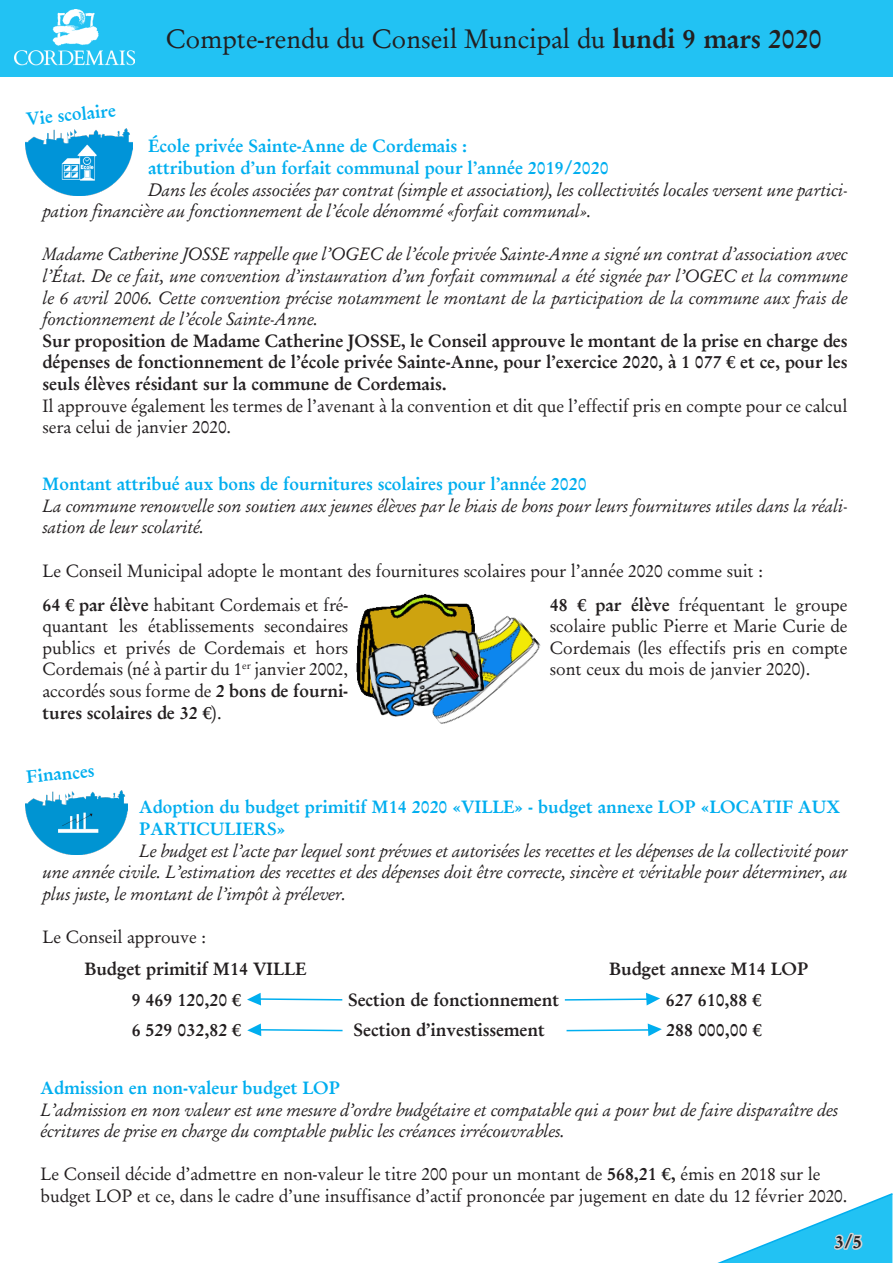
<style>
.page{position:relative;width:893px;height:1263px;background:#fff}
.page>*{position:absolute;margin:0;border:0;box-sizing:border-box;transform-origin:0 0}
.t1{font:27px "Garamond Antiqua";color:#231f20}
.t2{font:18px/21.6px "Garamond Kursiv";color:#231f20}
.t3{font:18px/21.6px "Garamond Antiqua";color:#231f20}
.t4{font:18px/21.6px "Garamond Halbfett";color:#231f20;text-align:justify}
.t5{font:18px/21.6px "Garamond Halbfett";color:#00aeef}
.s1{font-family:"Garamond Halbfett"}
</style>
<div class="page">
<img style="left:356px;top:594px;width:86px;height:102px">
<img style="left:407px;top:602px;width:134px;height:122px">
<img style="left:366px;top:624px;width:125px;height:92px">
<img style="left:447px;top:642px;width:36px;height:43px">
<img style="left:372px;top:658px;width:98px;height:65px">
<svg style="left:717px;top:1193px;width:176px;height:70px"></svg>
<img style="left:26px;top:128px;width:106px;height:68px">
<img style="left:26px;top:791px;width:101px;height:64px">
<svg style="left:247px;top:993px;width:96px;height:12px"></svg>
<svg style="left:564px;top:993px;width:96px;height:12px"></svg>
<svg style="left:247px;top:1023px;width:96px;height:13px"></svg>
<svg style="left:566px;top:1023px;width:96px;height:13px"></svg>
<div style="left:0;top:0;width:893px;height:77px;background:#22c2f3"></div>
<img style="left:15px;top:9px;width:120px;height:56px">
<p class="t5" style="left:25px;top:108px;width:91px;rotate:-5deg">Vie scolaire</p>
<p class="t1" style="left:166px;top:22px;width:658px">Compte-rendu du Conseil Muncipal du <span class="s1">lundi 9 mars 2020</span></p>
<p class="t5" style="left:148px;top:136px;width:462px">École privée Sainte-Anne de Cordemais :<br>attribution d’un forfait communal pour l’année 2019/2020</p>
<p class="t2" style="left:43px;top:179px;width:806px;text-indent:106px">Dans les écoles associées par contrat (simple et association), les collectivités locales versent une partici&shy;pation financière au fonctionnement de l’école dénommé «forfait communal».</p>
<p class="t2" style="left:43px;top:244px;width:806px;text-align:justify">Madame Catherine JOSSE rappelle que l’OGEC de l’école privée Sainte-Anne a signé un contrat d’association avec l’État. De ce fait, une convention d’instauration d’un forfait communal a été signée par l’OGEC et la commune le 6 avril 2006. Cette convention précise notamment le montant de la participation de la commune aux frais de fonctionnement de l’école Sainte-Anne.</p>
<p class="t4" style="left:43px;top:330px;width:806px">Sur proposition de Madame Catherine JOSSE, le Conseil approuve le montant de la prise en charge des dépenses de fonctionnement de l’école privée Sainte-Anne, pour l’exercice 2020, à 1 077 € et ce, pour les seuls élèves résidant sur la commune de Cordemais.</p>
<p class="t3" style="left:43px;top:395px;width:806px">Il approuve également les termes de l’avenant à la convention et dit que l’effectif pris en compte pour ce calcul sera celui de janvier 2020.</p>
<p class="t5" style="left:43px;top:473px;width:546px">Montant attribué aux bons de fournitures scolaires pour l’année 2020</p>
<p class="t2" style="left:43px;top:495px;width:806px">La commune renouvelle son soutien aux jeunes élèves par le biais de bons pour leurs fournitures utiles dans la réali&shy;sation de leur scolarité.</p>
<p class="t3" style="left:43px;top:560px;width:722px">Le Conseil Municipal adopte le montant des fournitures scolaires pour l’année 2020 comme suit :</p>
<p class="t3" style="left:43px;top:594px;width:307px;text-align:justify"><span class="s1">64 € par élève</span> habitant Cordemais et fré&shy;quantant les établissements secondaires publics et privés de Cordemais et hors Cordemais (né à partir du 1<sup>er</sup> janvier 2002, accordés sous forme de <span class="s1">2 bons de fourni&shy;tures scolaires de 32 €</span>).</p>
<p class="t3" style="left:550px;top:594px;width:299px;text-align:justify"><span class="s1">48 € par élève</span> fréquentant le groupe scolaire public Pierre et Marie Curie de Cordemais (les effectifs pris en compte sont ceux du mois de janvier 2020).</p>
<p class="t5" style="left:25px;top:766px;width:70px;rotate:-5deg">Finances</p>
<p class="t5" style="left:139px;top:797px;width:702px">Adoption du budget primitif M14 2020 «VILLE» - budget annexe LOP «LOCATIF AUX<br>PARTICULIERS»</p>
<p class="t2" style="left:43px;top:840px;width:806px;text-align:justify;text-indent:97px">Le budget est l’acte par lequel sont prévues et autorisées les recettes et les dépenses de la collectivité pour une année civile. L’estimation des recettes et des dépenses doit être correcte, sincère et véritable pour déterminer, au plus juste, le montant de l’impôt à prélever.</p>
<p class="t3" style="left:43px;top:926px;width:165px">Le Conseil approuve :</p>
<p class="t4" style="left:84px;top:958px;width:224px">Budget primitif M14 VILLE</p>
<p class="t4" style="left:609px;top:958px;width:201px">Budget annexe M14 LOP</p>
<p class="t4" style="left:132px;top:989px;width:111px">9 469 120,20 €</p>
<p class="t4" style="left:348px;top:989px;width:213px">Section de fonctionnement</p>
<p class="t4" style="left:666px;top:989px;width:97px">627 610,88 €</p>
<p class="t4" style="left:132px;top:1019px;width:111px">6 529 032,82 €</p>
<p class="t4" style="left:354px;top:1019px;width:193px">Section d’investissement</p>
<p class="t4" style="left:666px;top:1019px;width:97px">288 000,00 €</p>
<p class="t5" style="left:41px;top:1077px;width:301px">Admission en non-valeur budget LOP</p>
<p class="t2" style="left:41px;top:1099px;width:799px">L’admission en non valeur est une mesure d’ordre budgétaire et compatable qui a pour but de faire disparaître des écritures de prise en charge du comptable public les créances irrécouvrables.</p>
<p class="t3" style="left:41px;top:1163px;width:808px">Le Conseil décide d’admettre en non-valeur le titre 200 pour un montant de <span class="s1">568,21 €,</span> émis en 2018 sur le budget LOP et ce, dans le cadre d’une insuffisance d’actif prononcée par jugement en date du 12 février 2020.</p>
<p class="t4" style="left:835px;top:1231px;width:28px">3/5</p>
</div>
